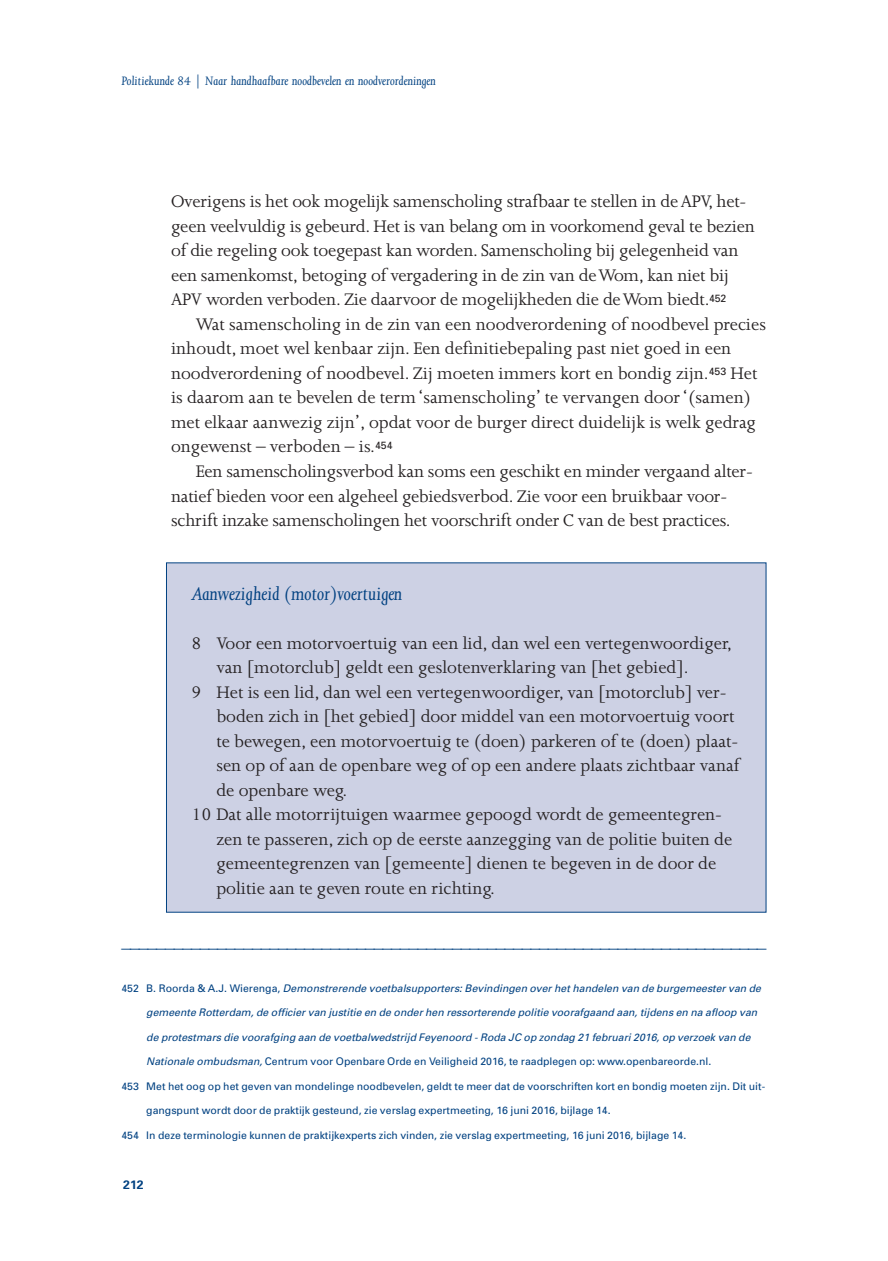
<style>
.page{position:relative;width:888px;height:1261px;background:#fff}
.page>*{position:absolute;margin:0;border:0;box-sizing:border-box;transform-origin:0 0}
.t1{font:italic 21px "Joanna";color:#014181}
.t2{font:19.25px/24.5px "Joanna";color:#231f20}
.t3{font:19.25px "Joanna";color:#014181}
.t4{font:italic 14px "Joanna";color:#014181}
.t5{font:700 12.25px "Univers";color:#014181}
.t6{font:10.5px "Univers";color:#014181}
.t7{font:italic 10.5px "Univers";color:#014181}
.s1{font-style:normal}
.s2{font-style:italic}
</style>
<div class="page">
<div style="left:167px;top:563px;width:599px;height:348px;background:#cdd1e4"></div>
<p class="t4" style="left:121px;top:76px;width:316px">Politiekunde 84 | Naar handhaafbare noodbevelen en noodverordeningen</p>
<p class="t2" style="left:171px;top:191px;width:585px">Overigens is het ook mogelijk samenscholing strafbaar te stellen in de APV, het&shy;geen veelvuldig is gebeurd. Het is van belang om in voorkomend geval te bezien of die regeling ook toegepast kan worden. Samenscholing bij gelegenheid van een samenkomst, betoging of vergadering in de zin van de Wom, kan niet bij APV worden verboden. Zie daarvoor de mogelijkheden die de Wom biedt.<sup>452</sup></p>
<p class="t2" style="left:171px;top:314px;width:596px;text-indent:25px">Wat samenscholing in de zin van een noodverordening of noodbevel precies inhoudt, moet wel kenbaar zijn. Een definitiebepaling past niet goed in een noodverordening of noodbevel. Zij moeten immers kort en bondig zijn.<sup>453</sup> Het is daarom aan te bevelen de term ‘samenscholing’ te vervangen door ‘(samen) met elkaar aanwezig zijn’, opdat voor de burger direct duidelijk is welk gedrag ongewenst – verboden – is.<sup>454</sup></p>
<p class="t2" style="left:171px;top:461px;width:583px;text-indent:25px">Een samenscholingsverbod kan soms een geschikt en minder vergaand alter&shy;natief bieden voor een algeheel gebiedsverbod. Zie voor een bruikbaar voor&shy;schrift inzake samenscholingen het voorschrift onder C van de best practices.</p>
<p class="t1" style="left:192px;top:585px;width:212px">Aanwezigheid (motor)voertuigen</p>
<p class="t2" style="left:192px;top:632px;width:542px">8 Voor een motorvoertuig van een lid, dan wel een vertegenwoordiger,</p>
<p class="t2" style="left:216px;top:657px;width:474px">van [motorclub] geldt een geslotenverklaring van [het gebied].</p>
<p class="t2" style="left:192px;top:681px;width:536px">9 Het is een lid, dan wel een vertegenwoordiger, van [motorclub] ver-</p>
<p class="t2" style="left:216px;top:706px;width:520px">boden zich in [het gebied] door middel van een motorvoertuig voort</p>
<p class="t2" style="left:216px;top:730px;width:523px">te bewegen, een motorvoertuig te (doen) parkeren of te (doen) plaat-</p>
<p class="t2" style="left:216px;top:755px;width:525px">sen op of aan de openbare weg of op een andere plaats zichtbaar vanaf</p>
<p class="t2" style="left:216px;top:779px;width:132px">de openbare weg.</p>
<p class="t2" style="left:192px;top:804px;width:532px">10 Dat alle motorrijtuigen waarmee gepoogd wordt de gemeentegren-</p>
<p class="t2" style="left:216px;top:828px;width:517px">zen te passeren, zich op de eerste aanzegging van de politie buiten de</p>
<p class="t2" style="left:216px;top:853px;width:501px">gemeentegrenzen van [gemeente] dienen te begeven in de door de</p>
<p class="t2" style="left:216px;top:877px;width:280px">politie aan te geven route en richting.</p>
<p class="t3" style="left:121px;top:940px;width:646px">––––––––––––––––––––––––––––––––––––––––––––––––––––––––––––––––––––––––––</p>
<p class="t7" style="left:121px;top:984px;width:643px"><span class="s1">4 5 2 B . R o o r d a &amp; A . J . W i e r e n g a ,</span> Demonstrerende voetbalsupporters:Bevindingen over hethandelen van de burgemeester van de</p>
<p class="t7" style="left:146px;top:1008px;width:614px">gemeente Rotterdam,de officier van justitie en de onder hen ressorterende politie voorafgaand aan,tijdens en na afloop van</p>
<p class="t7" style="left:146px;top:1033px;width:608px">de protestmars die voorafging aan de voetbalwedstrijd Feyenoord -Roda JC op zondag 21 februari2016,op verzoek van de</p>
<p class="t6" style="left:146px;top:1057px;width:567px"><span class="s2">Nationale ombudsman,</span>Centrum voor Openbare Orde en Veiligheid 2016, te raadplegen op: www.openbareorde.nl.</p>
<p class="t6" style="left:121px;top:1082px;width:645px">453 Met het oog op het geven van mondelinge noodbevelen, geldt te meer dat de voorschriften kort en bondig moeten zijn. Dit uit-</p>
<p class="t6" style="left:146px;top:1106px;width:466px">gangspunt wordt door de praktijk gesteund, zie verslag expertmeeting, 16 juni 2016, bijlage 14.</p>
<p class="t6" style="left:121px;top:1131px;width:566px">454 In deze terminologie kunnen de praktijkexperts zich vinden, zie verslag expertmeeting, 16 juni 2016, bijlage 14.</p>
<p class="t5" style="left:123px;top:1179px;width:22px">212</p>
</div>
